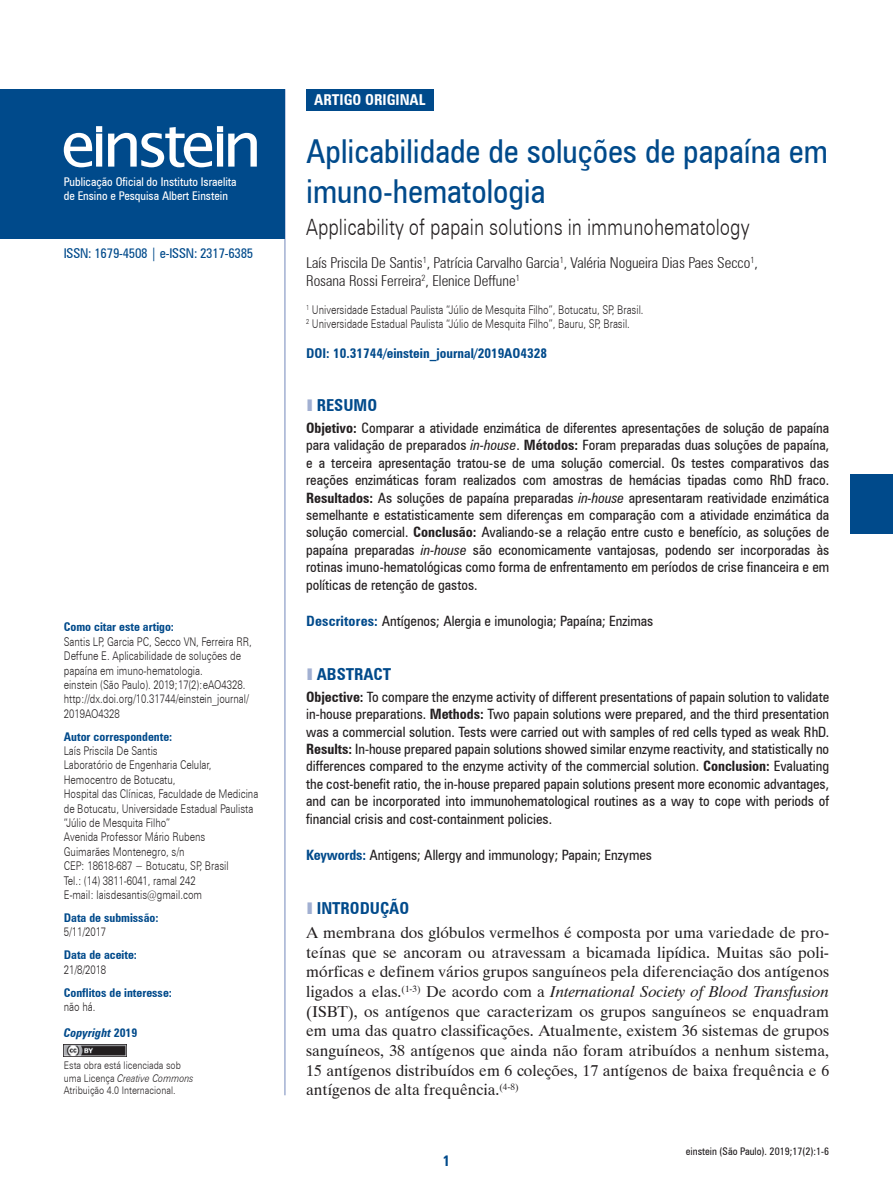
<style>
.page{position:relative;width:893px;height:1191px;background:#fff}
.page>*{position:absolute;margin:0;border:0;box-sizing:border-box;transform-origin:0 0}
.t1{font:condensed 33px/39.8px "Zurich BT";color:#004a8b}
.t2{font:300 22.5px "Zurich BT";color:#231f20;scale:.8 1}
.t3{font:700 condensed 16.5px "Zurich BT";color:#004a8b}
.t4{font:15.75px/19.6px "Dutch 801 BT";color:#231f20;text-align:justify}
.t5{font:300 condensed 15px/18.1px "Zurich BT";color:#231f20}
.t6{font:700 condensed 15px "Zurich BT";color:#fff}
.t7{font:700 condensed 15px "Zurich BT";color:#004a8b}
.t8{font:condensed 14.25px/17.4px "Zurich BT";color:#231f20;text-align:justify}
.t9{font:700 condensed 13.5px "Zurich BT";color:#004a8b}
.t10{font:condensed 13.5px "Zurich BT";letter-spacing:-.02em;color:#004a8b}
.t11{font:300 12px/14.4px "Zurich BT";color:#231f20;scale:.8 1}
.t12{font:700 condensed 12px "Zurich BT";color:#004a8b}
.t13{font:condensed 12px/14.4px "Zurich BT";color:#fff}
.t14{font:italic 700 condensed 12px "Zurich BT";color:#004a8b}
.t15{font:300 10.5px/12.6px "Zurich BT";color:#231f20;scale:.85 1}
.t16{font:condensed 10.5px "Zurich BT";color:#231f20}
.s1{font-style:normal}
.s2{font-style:italic}
.s3{color:#a2b0d2}
.s4{font-weight:700}
.s5{font-weight:700;color:#004a8b}
</style>
<div class="page">
<img style="left:64px;top:1044px;width:63px;height:12px">
<div style="left:306px;top:89px;width:128px;height:21px;background:#004a8b"></div>
<hr style="left:284px;top:89px;width:2px;height:1006px;background:#a2b0d2">
<div style="left:0;top:89px;width:284px;height:149px;background:#004a8b"></div>
<div style="left:850px;top:474px;width:43px;height:60px;background:#004a8b"></div>
<svg style="left:108px;top:126px;width:149px;height:41px"></svg>
<svg style="left:64px;top:126px;width:38px;height:41px"></svg>
<p class="t13" style="left:64px;top:174px;width:174px">Publicação Oficial do Instituto Israelita de Ensino e Pesquisa Albert Einstein</p>
<p class="t10" style="left:64px;top:245px;width:191px">ISSN: 1679-4508 | e-ISSN: 2317-6385</p>
<p class="t12" style="left:64px;top:620px;width:112px">Como citar este artigo:</p>
<p class="t11" style="left:64px;top:634px;width:236px">Santis LP, Garcia PC, Secco VN, Ferreira RR, Deffune E. Aplicabilidade de soluções de papaína em imuno-hematologia.<br>einstein (São Paulo). 2019;17(2):eAO4328. http://dx.doi.org/10.31744/einstein_journal/ 2019AO4328</p>
<p class="t12" style="left:64px;top:729px;width:110px">Autor correspondente:</p>
<p class="t11" style="left:64px;top:743px;width:245px">Laís Priscila De Santis<br>Laboratório de Engenharia Celular, Hemocentro de Botucatu,<br>Hospital das Clínicas, Faculdade de Medicina de Botucatu, Universidade Estadual Paulista “Júlio de Mesquita Filho”<br>Avenida Professor Mário Rubens<br>Guimarães Montenegro, s/n<br>CEP: 18618-687 − Botucatu, SP, Brasil<br>Tel.: (14) 3811-6041, ramal 242<br>E-mail: laisdesantis@gmail.com</p>
<p class="t12" style="left:64px;top:910px;width:96px">Data de submissão:</p>
<p class="t11" style="left:64px;top:925px;width:55px">5/11/2017</p>
<p class="t12" style="left:64px;top:947px;width:75px">Data de aceite:</p>
<p class="t11" style="left:64px;top:962px;width:55px">21/8/2018</p>
<p class="t12" style="left:64px;top:985px;width:110px">Conflitos de interesse:</p>
<p class="t11" style="left:64px;top:999px;width:41px">não há.</p>
<p class="t14" style="left:64px;top:1025px;width:75px">Copyright <span class="s1">2019</span></p>
<p class="t15" style="left:64px;top:1058px;width:154px">Esta obra está licenciada sob uma Licença <span class="s2">Creative Commons<br></span>Atribuição 4.0 Internacional.</p>
<p class="t6" style="left:314px;top:91px;width:113px">ARTIGO ORIGINAL</p>
<h1 class="t1" style="left:306px;top:131px;width:523px">Aplicabilidade de soluções de papaína em imuno-hematologia</h1>
<h2 class="t2" style="left:306px;top:213px;width:556px">Applicability of papain solutions in immunohematology</h2>
<p class="t5" style="left:306px;top:253px;width:453px">Laís Priscila De Santis<sup>1</sup>, Patrícia Carvalho Garcia<sup>1</sup>, Valéria Nogueira Dias Paes Secco<sup>1</sup>,<br>Rosana Rossi Ferreira<sup>2</sup>, Elenice Deffune<sup>1</sup></p>
<p class="t11" style="left:306px;top:302px;width:423px"><sup>1</sup> Universidade Estadual Paulista “Júlio de Mesquita Filho”, Botucatu, SP, Brasil.<br><sup>2</sup> Universidade Estadual Paulista “Júlio de Mesquita Filho”, Bauru, SP, Brasil.</p>
<p class="t9" style="left:306px;top:344px;width:243px">DOI: 10.31744/einstein_journal/2019AO4328</p>
<p class="t3" style="left:306px;top:395px;width:72px"><span class="s3">❚</span> RESUMO</p>
<p class="t8" style="left:306px;top:419px;width:524px"><span class="s4">Objetivo:</span> Comparar a atividade enzimática de diferentes apresentações de solução de papaína para validação de preparados <span class="s2">in-house</span>. <span class="s4">Métodos:</span> Foram preparadas duas soluções de papaína, e a terceira apresentação tratou-se de uma solução comercial. Os testes comparativos das reações enzimáticas foram realizados com amostras de hemácias tipadas como RhD fraco.<br><span class="s4">Resultados:</span> As soluções de papaína preparadas <span class="s2">in-house</span> apresentaram reatividade enzimática semelhante e estatisticamente sem diferenças em comparação com a atividade enzimática da solução comercial. <span class="s4">Conclusão:</span> Avaliando-se a relação entre custo e benefício, as soluções de papaína preparadas <span class="s2">in-house</span> são economicamente vantajosas, podendo ser incorporadas às rotinas imuno-hematológicas como forma de enfrentamento em períodos de crise financeira e em políticas de retenção de gastos.</p>
<p class="t8" style="left:306px;top:612px;width:349px"><span class="s5">Descritores:</span> Antígenos; Alergia e imunologia; Papaína; Enzimas</p>
<p class="t3" style="left:306px;top:664px;width:86px"><span class="s3">❚</span> ABSTRACT</p>
<p class="t8" style="left:306px;top:688px;width:524px"><span class="s4">Objective:</span> To compare the enzyme activity of different presentations of papain solution to validate in-house preparations. <span class="s4">Methods:</span> Two papain solutions were prepared, and the third presentation was a commercial solution. Tests were carried out with samples of red cells typed as weak RhD.<br><span class="s4">Results:</span> In-house prepared papain solutions showed similar enzyme reactivity, and statistically no differences compared to the enzyme activity of the commercial solution. <span class="s4">Conclusion:</span> Evaluating the cost-benefit ratio, the in-house prepared papain solutions present more economic advantages, and can be incorporated into immunohematological routines as a way to cope with periods of financial crisis and cost-containment policies.</p>
<p class="t8" style="left:306px;top:846px;width:347px"><span class="s5">Keywords:</span> Antigens; Allergy and immunology; Papain; Enzymes</p>
<p class="t3" style="left:306px;top:898px;width:105px"><span class="s3">❚</span> INTRODUÇÃO</p>
<p class="t4" style="left:306px;top:922px;width:525px">A membrana dos glóbulos vermelhos é composta por uma variedade de pro&shy;teínas que se ancoram ou atravessam a bicamada lipídica. Muitas são poli&shy;mórficas e definem vários grupos sanguíneos pela diferenciação dos antígenos ligados a elas.<sup>(1-3)</sup> De acordo com a <span class="s2">International Society of Blood Transfusion </span>(ISBT), os antígenos que caracterizam os grupos sanguíneos se enquadram em uma das quatro classificações. Atualmente, existem 36 sistemas de grupos sanguíneos, 38 antígenos que ainda não foram atribuídos a nenhum sistema, 15 antígenos distribuídos em 6 coleções, 17 antígenos de baixa frequência e 6 antígenos de alta frequência.<sup>(4-8)</sup></p>
<p class="t7" style="left:443px;top:1151px;width:9px">1</p>
<p class="t16" style="left:686px;top:1144px;width:145px">einstein (São Paulo). 2019;17(2):1-6</p>
</div>
